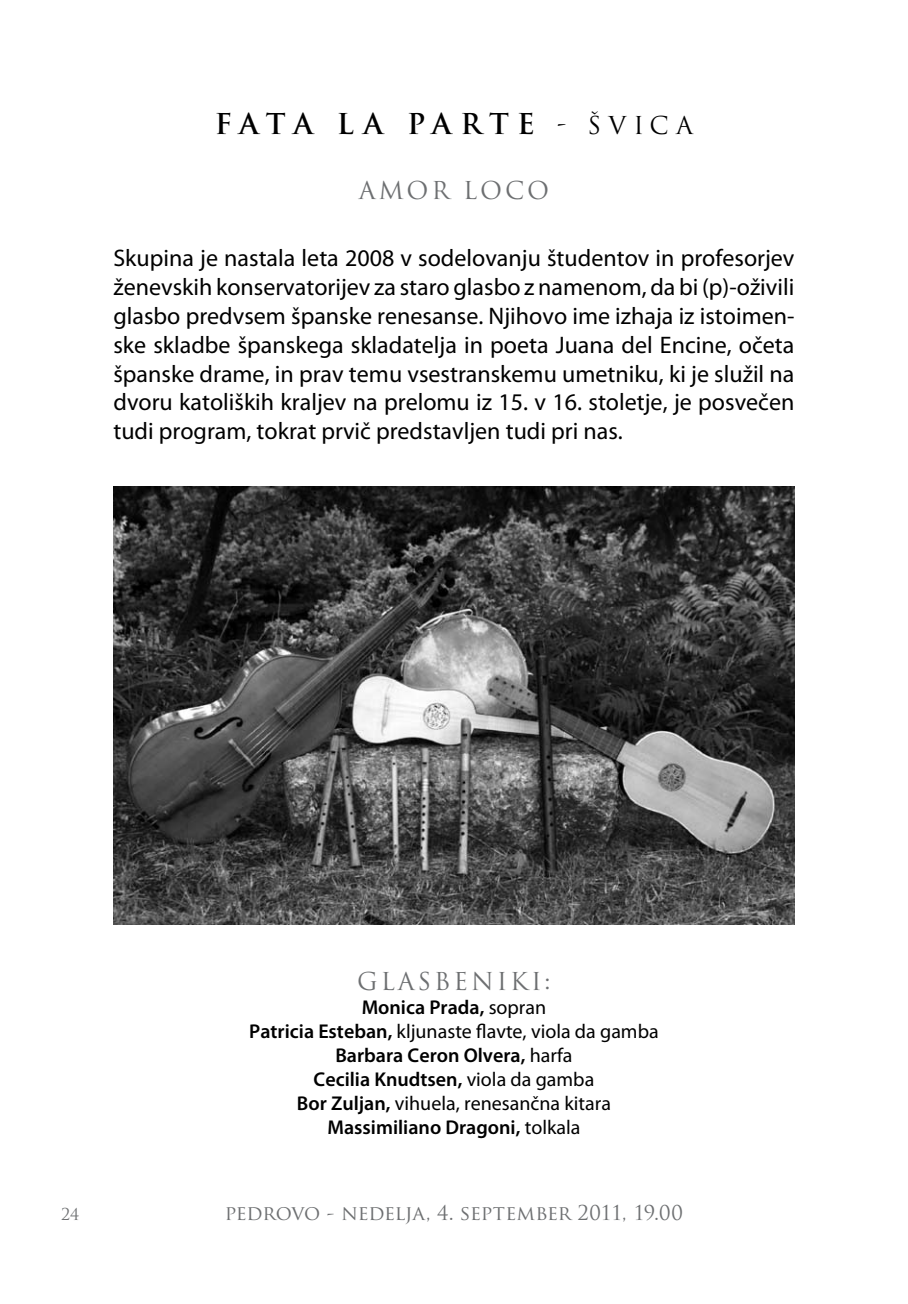
<style>
.page{position:relative;width:908px;height:1304px;background:#fff}
.page>*{position:absolute;margin:0;border:0;box-sizing:border-box;transform-origin:0 0}
.t1{font:700 28px "Trajan Pro";color:#000}
.t2{font:24px/28.8px "Myriad Pro";color:#000;text-align:justify}
.t3{font:24px "Trajan Pro";letter-spacing:.12em;color:#6d6f71}
.t4{font:24px "Trajan Pro";color:#000}
.t5{font:600 20px/24px "Myriad Pro";color:#000;text-align:center}
.t6{font:20px "Trajan Pro";letter-spacing:-.01em;color:#6d6f71}
.t7{font:16px "Trajan Pro";color:#6d6f71}
.s1{font-weight:400}
</style>
<div class="page">
<img style="left:113px;top:486px;width:681px;height:439px">
<p class="t1" style="left:215px;top:107px;width:52px">FATA</p>
<p class="t1" style="left:337px;top:107px;width:25px">LA</p>
<p class="t1" style="left:407px;top:107px;width:26px">PARTE</p>
<p class="t4" style="left:557px;top:110px;width:137px">- ŠVIC A</p>
<p class="t3" style="left:358px;top:175px;width:192px">Amor loco</p>
<p class="t2" style="left:113px;top:244px;width:682px">Skupina je nastala leta 2008 v sodelovanju študentov in profesorjev ženevskih konservatorijev za staro glasbo z namenom, da bi (p)-oživili glasbo predvsem španske renesanse. Njihovo ime izhaja iz istoimen&shy;ske skladbe španskega skladatelja in poeta Juana del Encine, očeta španske drame, in prav temu vsestranskemu umetniku, ki je služil na dvoru katoliških kraljev na prelomu iz 15. v 16. stoletje, je posvečen tudi program, tokrat prvič predstavljen tudi pri nas.</p>
<p class="t3" style="left:357px;top:966px;width:20px">gla</p>
<p class="t3" style="left:417px;top:966px;width:94px">sbeniki</p>
<p class="t3" style="left:544px;top:966px;width:7px">:</p>
<p class="t5" style="left:249px;top:995px;width:411px">Monica Prada, <span class="s1">sopran<br></span>Patricia Esteban, <span class="s1">kljunaste flavte, viola da gamba </span>Barbara Ceron Olvera, <span class="s1">harfa<br></span>Cecilia Knudtsen, <span class="s1">viola da gamba<br></span>Bor Zuljan, <span class="s1">vihuela, renesančna kitara </span>Massimiliano Dragoni, <span class="s1">tolkala</span></p>
<p class="t7" style="left:61px;top:1204px;width:20px">24</p>
<p class="t6" style="left:225px;top:1200px;width:459px">pedrovo - nedelja, 4. september 2011, 19.00</p>
</div>
